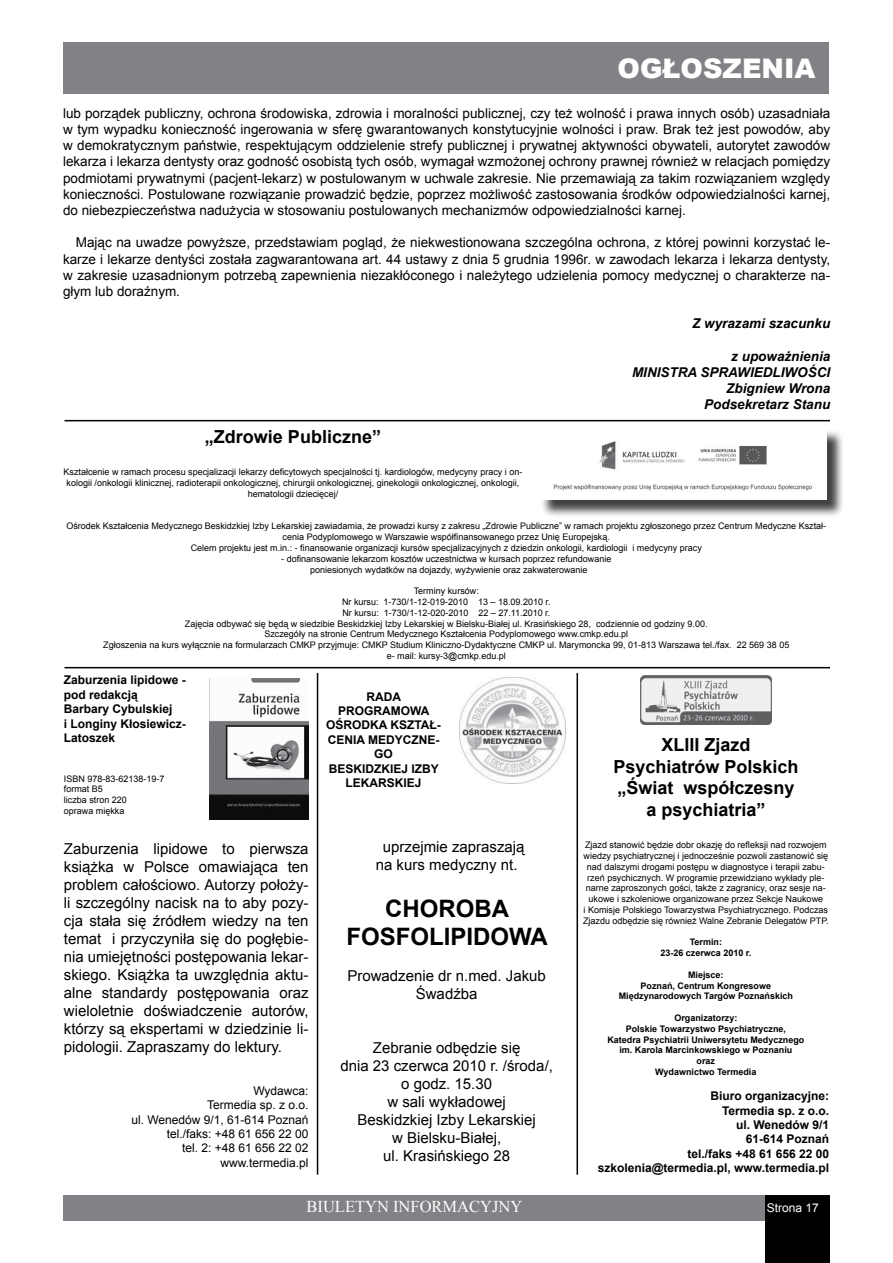
<style>
.page{position:relative;width:893px;height:1263px;background:#fff}
.page>*{position:absolute;margin:0;border:0;box-sizing:border-box;transform-origin:0 0}
.t1{font:900 27px "Arial";color:#fff}
.t2{font:700 24px/28.8px "Arial";color:#000;text-align:center}
.t3{font:700 18px/21.6px "Arial";color:#000;text-align:center}
.t4{font:16.5px "Times New Roman";color:#fff}
.t5{font:15px/18px "Arial";color:#000;text-align:center}
.t6{font:13.5px/16.2px "Arial";color:#000;text-align:justify}
.t7{font:italic 700 13.5px/16.2px "Arial";color:#000;text-align:right}
.t8{font:700 12px/14.4px "Arial";color:#000}
.t9{font:12px/14.4px "Arial";color:#000;text-align:right}
.t10{font:12px "Arial";color:#fff}
.t11{font:9px/10.8px "Arial";color:#000;text-align:center}
.t12{font:700 9px/10.8px "Arial";color:#000;text-align:center}
</style>
<div class="page">
<div style="left:64px;top:43px;width:765px;height:51px;background:#808285"></div>
<div style="left:64px;top:1195px;width:765px;height:25px;background:#808285"></div>
<div style="left:765px;top:1195px;width:64px;height:68px;background:#000"></div>
<hr style="left:65px;top:420px;width:765px;height:1px;background:#000">
<hr style="left:65px;top:667px;width:765px;height:1px;background:#000">
<div style="left:540px;top:429px;width:305px;height:89px;background:#000;opacity:.75"></div>
<img style="left:540px;top:429px;width:286px;height:70px">
<img style="left:210px;top:678px;width:99px;height:141px">
<hr style="left:317px;top:673px;width:1px;height:501px;background:#000">
<hr style="left:576px;top:673px;width:2px;height:501px;background:#000">
<img style="left:459px;top:677px;width:106px;height:106px">
<img style="left:640px;top:675px;width:131px;height:49px">
<h1 class="t1" style="left:618px;top:49px;width:199px">OGŁOSZENIA</h1>
<p class="t6" style="left:63px;top:105px;width:769px">lub porządek publiczny, ochrona środowiska, zdrowia i moralności publicznej, czy też wolność i prawa innych osób) uzasadniała w tym wypadku konieczność ingerowania w sferę gwarantowanych konstytucyjnie wolności i praw. Brak też jest powodów, aby w demokratycznym państwie, respektującym oddzielenie strefy publicznej i prywatnej aktywności obywateli, autorytet zawodów lekarza i lekarza dentysty oraz godność osobistą tych osób, wymagał wzmożonej ochrony prawnej również w relacjach pomiędzy podmiotami prywatnymi (pacjent-lekarz) w postulowanym w uchwale zakresie. Nie przemawiają za takim rozwiązaniem względy konieczności. Postulowane rozwiązanie prowadzić będzie, poprzez możliwość zastosowania środków odpowiedzialności karnej, do niebezpieczeństwa nadużycia w stosowaniu postulowanych mechanizmów odpowiedzialności karnej.</p>
<p class="t6" style="left:63px;top:235px;width:769px;text-indent:13px">Mając na uwadze powyższe, przedstawiam pogląd, że niekwestionowana szczególna ochrona, z której powinni korzystać le&shy;karze i lekarze dentyści została zagwarantowana art. 44 ustawy z dnia 5 grudnia 1996r. w zawodach lekarza i lekarza dentysty, w zakresie uzasadnionym potrzebą zapewnienia niezakłóconego i należytego udzielenia pomocy medycznej o charakterze na&shy;głym lub doraźnym.</p>
<h3 class="t7" style="left:692px;top:316px;width:140px">Z wyrazami szacunku</h3>
<h3 class="t7" style="left:632px;top:349px;width:200px">z upoważnienia<br>MINISTRA SPRAWIEDLIWOŚCI<br>Zbigniew Wrona<br>Podsekretarz Stanu</h3>
<h3 class="t3" style="left:205px;top:426px;width:178px">„Zdrowie Publiczne”</h3>
<p class="t11" style="left:64px;top:467px;width:460px">Kształcenie w ramach procesu specjalizacji lekarzy deficytowych specjalności tj. kardiologów, medycyny pracy i on&shy;kologii /onkologii klinicznej, radioterapii onkologicznej, chirurgii onkologicznej, ginekologii onkologicznej, onkologii, hematologii dziecięcej/</p>
<p class="t11" style="left:66px;top:521px;width:761px">Ośrodek Kształcenia Medycznego Beskidzkiej Izby Lekarskiej zawiadamia, że prowadzi kursy z zakresu „Zdrowie Publiczne” w ramach projektu zgłoszonego przez Centrum Medyczne Kształ&shy;cenia Podyplomowego w Warszawie współfinansowanego przez Unię Europejską.<br>Celem projektu jest m.in.: - finansowanie organizacji kursów specjalizacyjnych z dziedzin onkologii, kardiologii i medycyny pracy</p>
<p class="t11" style="left:281px;top:553px;width:332px">- dofinansowanie lekarzom kosztów uczestnictwa w kursach poprzez refundowanie poniesionych wydatków na dojazdy, wyżywienie oraz zakwaterowanie</p>
<p class="t11" style="left:103px;top:586px;width:687px">Terminy kursów:<br>Nr kursu: 1-730/1-12-019-2010 13 – 18.09.2010 r.<br>Nr kursu: 1-730/1-12-020-2010 22 – 27.11.2010 r.<br>Zajęcia odbywać się będą w siedzibie Beskidzkiej Izby Lekarskiej w Bielsku-Białej ul. Krasińskiego 28, codziennie od godziny 9.00.<br>Szczegóły na stronie Centrum Medycznego Kształcenia Podyplomowego www.cmkp.edu.pl<br>Zgłoszenia na kurs wyłącznie na formularzach CMKP przyjmuje: CMKP Studium Kliniczno-Dydaktyczne CMKP ul. Marymoncka 99, 01-813 Warszawa tel./fax. 22 569 38 05 e- mail: kursy-3@cmkp.edu.pl</p>
<h3 class="t8" style="left:64px;top:673px;width:124px">Zaburzenia lipidowe - pod redakcją<br>Barbary Cybulskiej<br>i Longiny Kłosiewicz-<br>Latoszek</h3>
<p class="t11" style="left:64px;top:773px;width:102px;text-align:left">ISBN 978-83-62138-19-7 format B5<br>liczba stron 220<br>oprawa miękka</p>
<p class="t5" style="left:64px;top:839px;width:246px;text-align:justify">Zaburzenia lipidowe to pierwsza książka w Polsce omawiająca ten problem całościowo. Autorzy położy&shy;li szczególny nacisk na to aby pozy&shy;cja stała się źródłem wiedzy na ten temat i przyczyniła się do pogłębie&shy;nia umiejętności postępowania lekar&shy;skiego. Książka ta uwzględnia aktu&shy;alne standardy postępowania oraz wieloletnie doświadczenie autorów, którzy są ekspertami w dziedzinie li&shy;pidologii. Zapraszamy do lektury.</p>
<h3 class="t9" style="left:131px;top:1083px;width:179px">Wydawca:<br>Termedia sp. z o.o.<br>ul. Wenedów 9/1, 61-614 Poznań tel./faks: +48 61 656 22 00<br>tel. 2: +48 61 656 22 02 www.termedia.pl</h3>
<h3 class="t8" style="left:326px;top:689px;width:116px;text-align:center">RADA<br>PROGRAMOWA<br>OŚRODKA KSZTAŁ-<br>CENIA MEDYCZNE-<br>GO<br>BESKIDZKIEJ IZBY<br>LEKARSKIEJ</h3>
<h3 class="t3" style="left:613px;top:734px;width:187px">XLIII Zjazd<br>Psychiatrów Polskich „Świat współczesny a psychiatria”</h3>
<p class="t11" style="left:583px;top:840px;width:247px">Zjazd stanowić będzie dobr okazję do refleksji nad rozwojem wiedzy psychiatrycznej i jednocześnie pozwoli zastanowić się nad dalszymi drogami postępu w diagnostyce i terapii zabu&shy;rzeń psychicznych. W programie przewidziano wykłady ple&shy;narne zaproszonych gości, także z zagranicy, oraz sesje na&shy;ukowe i szkoleniowe organizowane przez Sekcje Naukowe<br>i Komisje Polskiego Towarzystwa Psychiatrycznego. Podczas Zjazdu odbędzie się również Walne Zebranie Delegatów PTP.</p>
<p class="t12" style="left:660px;top:937px;width:93px">Termin:<br>23-26 czerwca 2010 r.</p>
<p class="t12" style="left:619px;top:969px;width:176px">Miejsce:<br>Poznań, Centrum Kongresowe<br>Międzynarodowych Targów Poznańskich</p>
<p class="t12" style="left:607px;top:1013px;width:199px">Organizatorzy:<br>Polskie Towarzystwo Psychiatryczne,<br>Katedra Psychiatrii Uniwersytetu Medycznego im. Karola Marcinkowskiego w Poznaniu<br>oraz<br>Wydawnictwo Termedia</p>
<h3 class="t8" style="left:598px;top:1089px;width:233px;text-align:right">Biuro organizacyjne:<br>Termedia sp. z o.o.<br>ul. Wenedów 9/1<br>61-614 Poznań<br>tel./faks +48 61 656 22 00 szkolenia@termedia.pl, www.termedia.pl</h3>
<h3 class="t5" style="left:376px;top:838px;width:150px">uprzejmie zapraszają na kurs medyczny nt.</h3>
<h2 class="t2" style="left:346px;top:894px;width:203px">CHOROBA<br>FOSFOLIPIDOWA</h2>
<h3 class="t5" style="left:347px;top:967px;width:200px">Prowadzenie dr n.med. Jakub<br>Śwadźba</h3>
<h3 class="t5" style="left:340px;top:1039px;width:214px">Zebranie odbędzie się<br>dnia 23 czerwca 2010 r. /środa/, o godz. 15.30<br>w sali wykładowej<br>Beskidzkiej Izby Lekarskiej<br>w Bielsku-Białej,<br>ul. Krasińskiego 28</h3>
<h3 class="t4" style="left:306px;top:1195px;width:217px">BIULETYN INFORMACYJNY</h3>
<h3 class="t10" style="left:767px;top:1200px;width:54px">Strona 17</h3>
</div>
